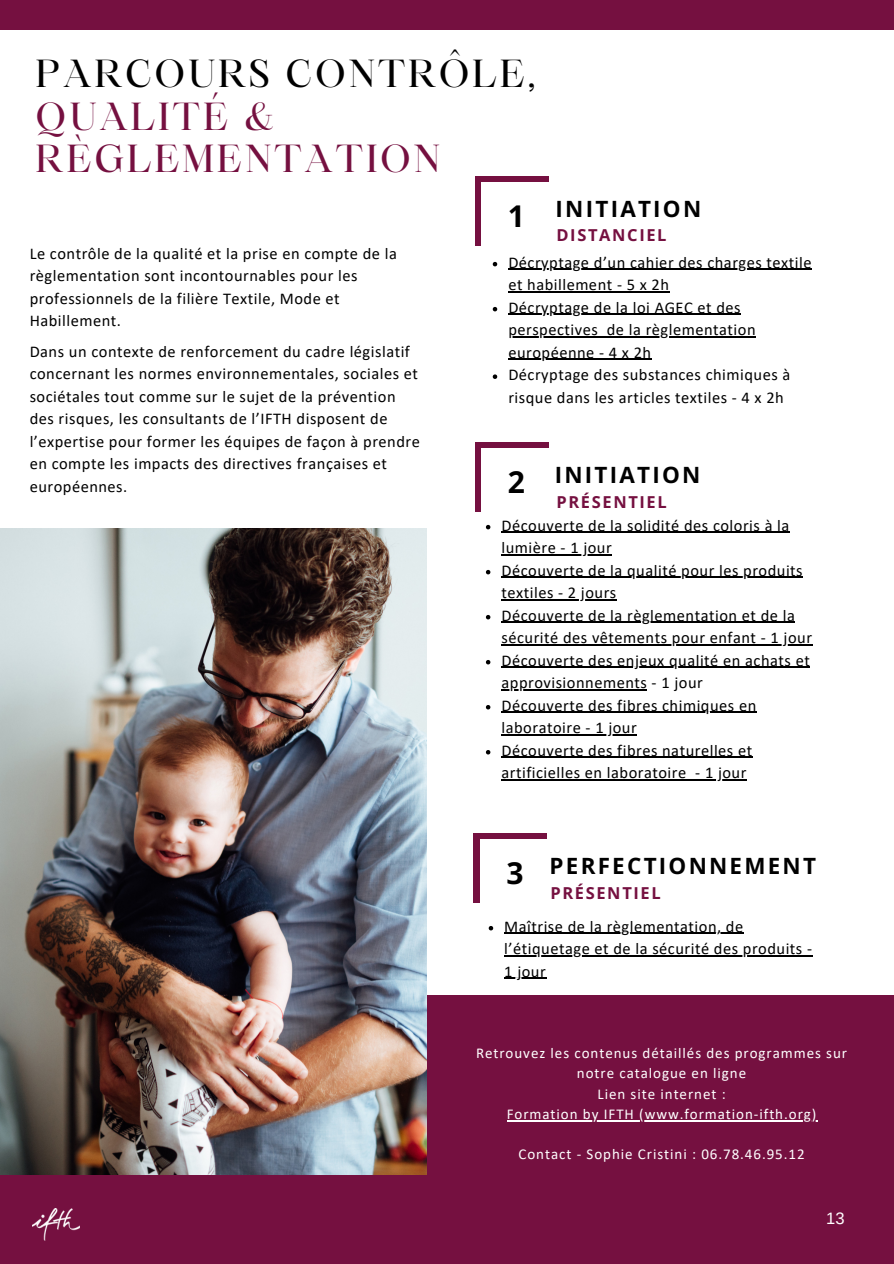
<style>
.page{position:relative;width:894px;height:1264px;background:#fff}
.page>*{position:absolute;margin:0;border:0;box-sizing:border-box;transform-origin:0 0}
.t1{font:37.5px/42.8px "Maharlika";letter-spacing:.07em;color:#751040}
.t2{font:37.5px "Maharlika";letter-spacing:.07em;color:#000}
.t3{font:700 30px "Open Sans";color:#000}
.t4{font:700 22.35px "Open Sans";letter-spacing:.1em;color:#000}
.t5{font:16.5px/22.5px "Calibri";letter-spacing:.03em;color:#000}
.t6{font:700 16.5px "Open Sans";letter-spacing:.1em;color:#751040}
.t7{font:16.5px "Arimo";color:#fff}
.t8{font:15px/20.2px "Calibri";letter-spacing:.06em;color:#fff;text-align:center}
</style>
<div class="page">
<div style="left:0;top:0;width:893px;height:30px;background:#751040"></div>
<div style="left:0;top:995px;width:893px;height:268px;background:#751040"></div>
<img style="left:0;top:528px;width:427px;height:646px">
<div style="left:473px;top:833px;width:74px;height:70px;background:#751040"></div>
<div style="left:480px;top:839px;width:69px;height:67px;background:#fff"></div>
<div style="left:475px;top:176px;width:73px;height:70px;background:#751040"></div>
<div style="left:482px;top:182px;width:69px;height:67px;background:#fff"></div>
<div style="left:475px;top:442px;width:73px;height:70px;background:#751040"></div>
<div style="left:482px;top:448px;width:69px;height:67px;background:#fff"></div>
<svg style="left:492px;top:262px;width:5px;height:4px"></svg>
<hr style="left:508px;top:269px;width:303px;height:1px;background:#000">
<hr style="left:508px;top:291px;width:161px;height:1px;background:#000">
<svg style="left:492px;top:307px;width:5px;height:4px"></svg>
<hr style="left:508px;top:314px;width:233px;height:1px;background:#000">
<hr style="left:508px;top:336px;width:90px;height:1px;background:#000">
<hr style="left:606px;top:336px;width:150px;height:1px;background:#000">
<hr style="left:508px;top:359px;width:143px;height:1px;background:#000">
<svg style="left:492px;top:374px;width:5px;height:5px"></svg>
<svg style="left:486px;top:525px;width:4px;height:4px"></svg>
<hr style="left:501px;top:531px;width:288px;height:2px;background:#000">
<hr style="left:501px;top:554px;width:111px;height:1px;background:#000">
<svg style="left:486px;top:570px;width:4px;height:4px"></svg>
<hr style="left:501px;top:576px;width:302px;height:2px;background:#000">
<hr style="left:501px;top:599px;width:115px;height:1px;background:#000">
<svg style="left:486px;top:615px;width:4px;height:4px"></svg>
<hr style="left:501px;top:621px;width:294px;height:2px;background:#000">
<hr style="left:501px;top:644px;width:311px;height:1px;background:#000">
<svg style="left:486px;top:660px;width:4px;height:4px"></svg>
<hr style="left:501px;top:666px;width:309px;height:2px;background:#000">
<hr style="left:501px;top:689px;width:146px;height:1px;background:#000">
<svg style="left:486px;top:705px;width:4px;height:4px"></svg>
<hr style="left:501px;top:711px;width:255px;height:2px;background:#000">
<hr style="left:501px;top:734px;width:136px;height:1px;background:#000">
<svg style="left:486px;top:750px;width:4px;height:4px"></svg>
<hr style="left:501px;top:756px;width:251px;height:2px;background:#000">
<hr style="left:501px;top:779px;width:185px;height:1px;background:#000">
<hr style="left:695px;top:779px;width:51px;height:1px;background:#000">
<svg style="left:488px;top:926px;width:5px;height:4px"></svg>
<hr style="left:504px;top:932px;width:239px;height:1px;background:#000">
<hr style="left:504px;top:955px;width:308px;height:1px;background:#000">
<hr style="left:504px;top:977px;width:42px;height:1px;background:#000">
<hr style="left:506px;top:1120px;width:311px;height:1px;background:#fff">
<img style="left:32px;top:1208px;width:48px;height:32px">
<h1 class="t2" style="left:36px;top:58px;width:501px">PARCOURS CONTRÔLE,</h1>
<h1 class="t1" style="left:36px;top:98px;width:406px">QUALITÉ &amp;<br>RÈGLEMENTATION</h1>
<h2 class="t3" style="left:507px;top:195px;width:19px">1</h2>
<h3 class="t4" style="left:555px;top:193px;width:147px">INITIATION</h3>
<p class="t6" style="left:556px;top:224px;width:112px">DISTANCIEL</p>
<p class="t5" style="left:30px;top:243px;width:368px">Le contrôle de la qualité et la prise en compte de la règlementation sont incontournables pour les professionnels de la filière Textile, Mode et Habillement.</p>
<p class="t5" style="left:30px;top:341px;width:391px">Dans un contexte de renforcement du cadre législatif concernant les normes environnementales, sociales et sociétales tout comme sur le sujet de la prévention des risques, les consultants de l’IFTH disposent de l’expertise pour former les équipes de façon à prendre en compte les impacts des directives françaises et européennes.</p>
<p class="t5" style="left:508px;top:252px;width:305px">Décryptage d’un cahier des charges textile et habillement - 5 x 2h<br>Décryptage de la loi AGEC et des perspectives de la règlementation européenne - 4 x 2h<br>Décryptage des substances chimiques à risque dans les articles textiles - 4 x 2h</p>
<h2 class="t3" style="left:507px;top:461px;width:19px">2</h2>
<h3 class="t4" style="left:554px;top:459px;width:147px">INITIATION</h3>
<p class="t6" style="left:556px;top:490px;width:112px">PRÉSENTIEL</p>
<p class="t5" style="left:501px;top:515px;width:312px">Découverte de la solidité des coloris à la lumière - 1 jour<br>Découverte de la qualité pour les produits textiles - 2 jours<br>Découverte de la règlementation et de la sécurité des vêtements pour enfant - 1 jour Découverte des enjeux qualité en achats et approvisionnements - 1 jour<br>Découverte des fibres chimiques en laboratoire - 1 jour<br>Découverte des fibres naturelles et artificielles en laboratoire - 1 jour</p>
<h2 class="t3" style="left:506px;top:852px;width:19px">3</h2>
<h3 class="t4" style="left:549px;top:850px;width:268px">PERFECTIONNEMENT</h3>
<p class="t6" style="left:550px;top:881px;width:112px">PRÉSENTIEL</p>
<p class="t5" style="left:504px;top:916px;width:309px">Maîtrise de la règlementation, de l’étiquetage et de la sécurité des produits -<br>1 jour</p>
<p class="t8" style="left:476px;top:1044px;width:372px">Retrouvez les contenus détaillés des programmes sur notre catalogue en ligne<br>Lien site internet :<br>Formation by IFTH (www.formation-ifth.org)</p>
<p class="t8" style="left:518px;top:1145px;width:287px">Contact - Sophie Cristini : 06.78.46.95.12</p>
<p class="t7" style="left:826px;top:1209px;width:20px">13</p>
</div>
